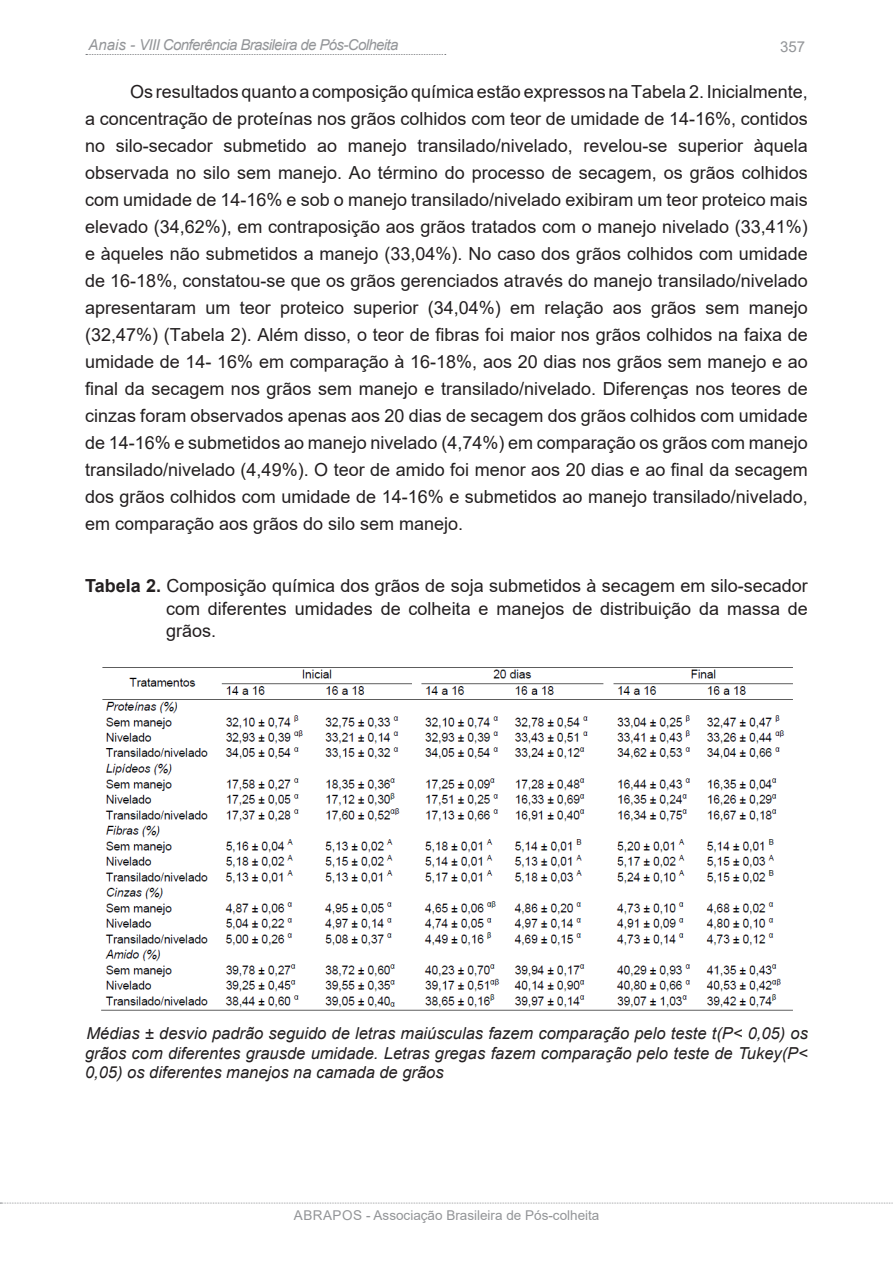
<style>
.page{position:relative;width:893px;height:1263px;background:#fff}
.page>*{position:absolute;margin:0;border:0;box-sizing:border-box;transform-origin:0 0}
._4_CORPO_DE_TEXTO{font:18px/27px "Arial";color:#231f20;text-align:justify}
._9_LEGENDA_TAB_FIG{font:18px/22.5px "Arial";color:#231f20;text-align:justify}
._5_RODAPÉ_DE_TABELA{font:italic 16.5px/19.5px "Arial";color:#231f20;text-align:justify}
.t1{font:italic 15px "Arial";letter-spacing:-.04em;color:#939598}
.t2{font:15px "Arial";color:#939598}
.t3{font:13.5px "Arial";color:#939598}
.s1{font-weight:700}
</style>
<div class="page">
<svg style="left:86px;top:54px;width:360px;height:1px"></svg>
<svg style="left:0;top:1203px;width:893px;height:1px"></svg>
<img style="left:101px;top:667px;width:692px;height:344px">
<p class="t1" style="left:88px;top:35px;width:312px">Anais - VIII Conferência Brasileira de Pós-Colheita</p>
<p class="t2" style="left:780px;top:37px;width:27px">357</p>
<p class="_4_CORPO_DE_TEXTO" style="left:85px;top:78px;width:724px;text-indent:45px">Os resultados quanto a composição química estão expressos na Tabela 2. Inicialmente, a concentração de proteínas nos grãos colhidos com teor de umidade de 14-16%, contidos no silo-secador submetido ao manejo transilado/nivelado, revelou-se superior àquela observada no silo sem manejo. Ao término do processo de secagem, os grãos colhidos com umidade de 14-16% e sob o manejo transilado/nivelado exibiram um teor proteico mais elevado (34,62%), em contraposição aos grãos tratados com o manejo nivelado (33,41%) e àqueles não submetidos a manejo (33,04%). No caso dos grãos colhidos com umidade de 16-18%, constatou-se que os grãos gerenciados através do manejo transilado/nivelado apresentaram um teor proteico superior (34,04%) em relação aos grãos sem manejo (32,47%) (Tabela 2). Além disso, o teor de fibras foi maior nos grãos colhidos na faixa de umidade de 14- 16% em comparação à 16-18%, aos 20 dias nos grãos sem manejo e ao final da secagem nos grãos sem manejo e transilado/nivelado. Diferenças nos teores de cinzas foram observados apenas aos 20 dias de secagem dos grãos colhidos com umidade de 14-16% e submetidos ao manejo nivelado (4,74%) em comparação os grãos com manejo transilado/nivelado (4,49%). O teor de amido foi menor aos 20 dias e ao final da secagem dos grãos colhidos com umidade de 14-16% e submetidos ao manejo transilado/nivelado, em comparação aos grãos do silo sem manejo.</p>
<p class="_9_LEGENDA_TAB_FIG" style="left:166px;top:575px;width:643px;text-indent:-81px"><span class="s1">Tabela 2.</span> Composição química dos grãos de soja submetidos à secagem em silo-secador com diferentes umidades de colheita e manejos de distribuição da massa de grãos.</p>
<p class="_5_RODAPÉ_DE_TABELA" style="left:85px;top:1024px;width:724px">Médias ± desvio padrão seguido de letras maiúsculas fazem comparação pelo teste t(P&lt; 0,05) os grãos com diferentes grausde umidade. Letras gregas fazem comparação pelo teste de Tukey(P&lt; 0,05) os diferentes manejos na camada de grãos</p>
<p class="t3" style="left:294px;top:1205px;width:307px">ABRAPOS - Associação Brasileira de Pós-colheita</p>
</div>
